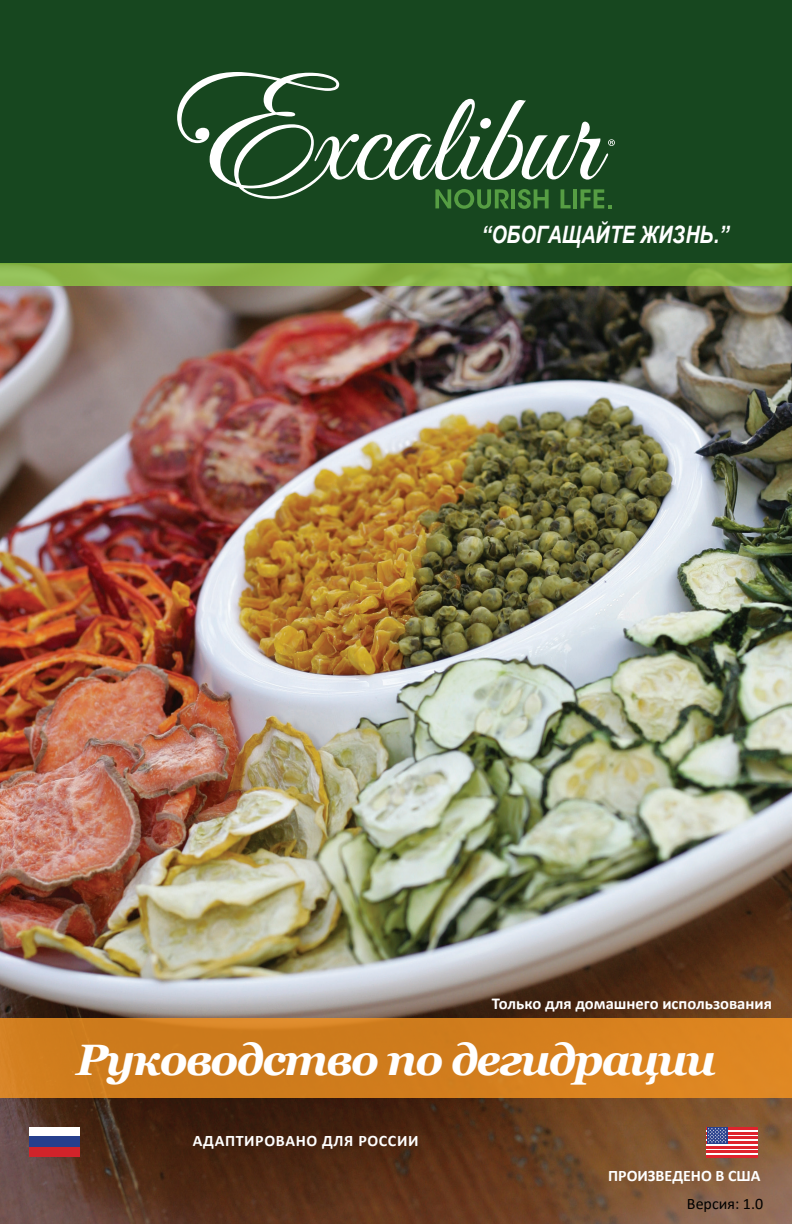
<style>
.page{position:relative;width:792px;height:1224px;background:#fff}
.page>*{position:absolute;margin:0;border:0;box-sizing:border-box;transform-origin:0 0}
.t1{font:italic 700 44px "Georgia";letter-spacing:-.04em;color:#fff}
.t2{font:italic 700 24px "Arial Narrow";color:#fff}
.t3{font:700 16.6px "Calibri";color:#fff}
.t4{font:700 16px "Calibri";letter-spacing:.04em;color:#fff}
.t5{font:700 16px "Calibri";color:#fff}
.t6{font:16px "Calibri";color:#000}
</style>
<div class="page">
<img style="left:0;top:286px;width:792px;height:938px">
<div style="left:0;top:0;width:792px;height:264px;background:#17471f"></div>
<svg style="left:177px;top:72px;width:438px;height:137px"></svg>
<div style="left:0;top:1018px;width:792px;height:80px;background:linear-gradient(to right,#cb7a1c,#dc8420)"></div>
<svg style="left:0;top:264px;width:792px;height:22px;background:#87b246"></svg>
<svg style="left:707px;top:1129px;width:51px;height:26px"></svg>
<hr style="left:707px;top:1127px;width:51px;height:2px;background:#df232c">
<hr style="left:707px;top:1132px;width:51px;height:2px;background:#df232c">
<hr style="left:707px;top:1137px;width:51px;height:2px;background:#df232c">
<hr style="left:707px;top:1141px;width:51px;height:3px;background:#df232c">
<hr style="left:707px;top:1146px;width:51px;height:2px;background:#df232c">
<hr style="left:707px;top:1151px;width:51px;height:2px;background:#df232c">
<hr style="left:707px;top:1155px;width:51px;height:3px;background:#df232c">
<div style="left:707px;top:1127px;width:20px;height:17px;background:#2a418e"></div>
<svg style="left:708px;top:1128px;width:18px;height:15px"></svg>
<div style="left:29px;top:1127px;width:51px;height:30px;background:#fff"></div>
<div style="left:29px;top:1146px;width:51px;height:11px;background:#d1232a"></div>
<div style="left:29px;top:1136px;width:51px;height:10px;background:#253f8e"></div>
<h2 class="t2" style="left:482px;top:221px;width:249px">“ОБОГАЩАЙТЕ ЖИЗНЬ.”</h2>
<p class="t3" style="left:492px;top:996px;width:282px">Только для домашнего использования</p>
<h1 class="t1" style="left:76px;top:1034px;width:641px">Руководство по дегидрации</h1>
<p class="t4" style="left:193px;top:1134px;width:227px">АДАПТИРОВАНО ДЛЯ РОССИИ</p>
<p class="t5" style="left:608px;top:1169px;width:154px">ПРОИЗВЕДЕНО В США</p>
<p class="t6" style="left:687px;top:1197px;width:78px">Версия: 1.0</p>
</div>
